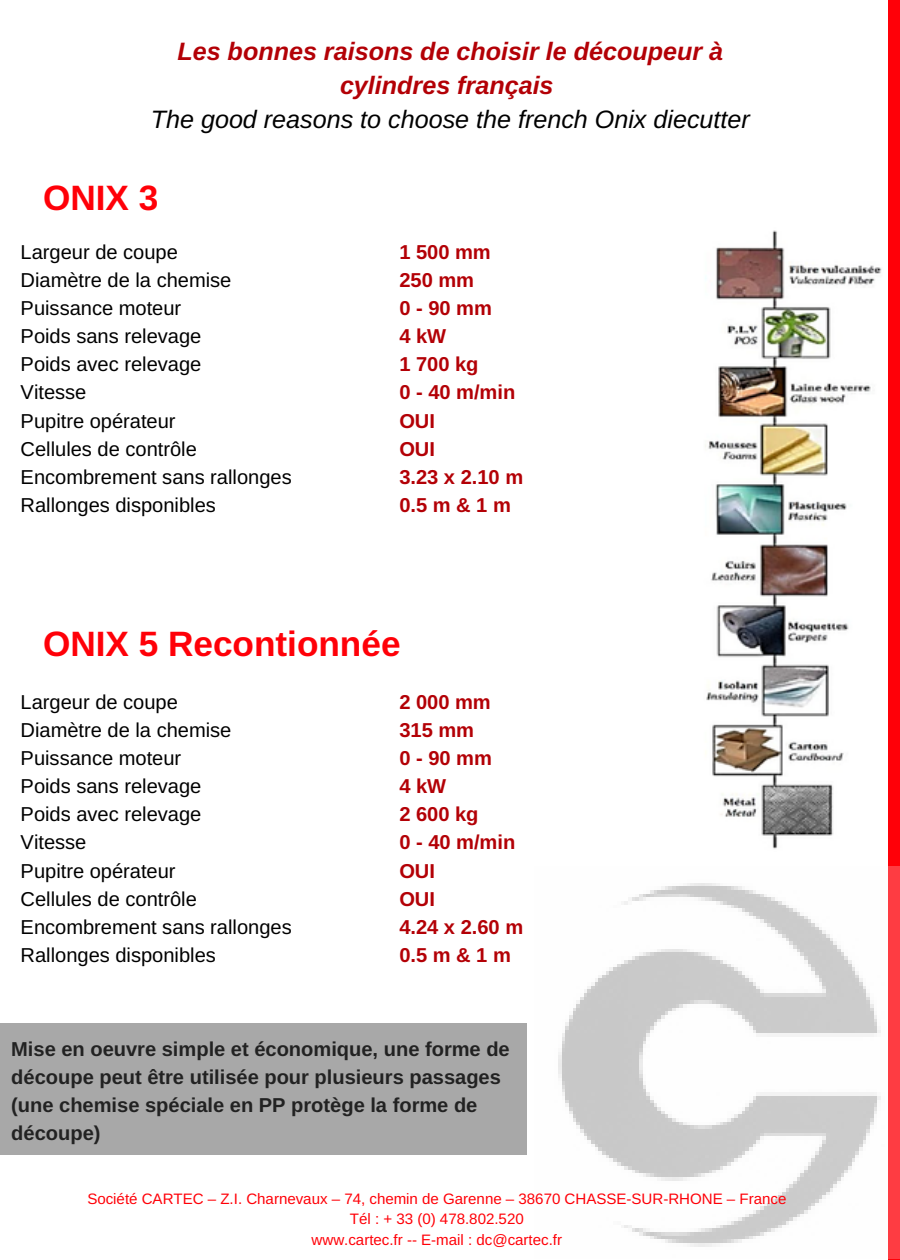
<style>
.page{position:relative;width:900px;height:1260px;background:#fff}
.page>*{position:absolute;margin:0;border:0;box-sizing:border-box;transform-origin:0 0}
.t1{font:700 35.25px "Arimo";color:#ff0008}
.t2{font:italic 700 25.25px/33.8px "Arimo";color:#b30006;text-align:center}
.t3{font:italic 25.25px "Arimo";color:#000}
.t4{font:20px/28px "Arimo";color:#000}
.t5{font:700 20px/28px "Arimo";color:#222}
.t6{font:700 20px/28px "Arimo";color:#b30006}
.t7{font:15px/20.5px "Arimo";color:#ff0008;text-align:center}
</style>
<div class="page">
<img style="left:705px;top:230px;width:177px;height:619px">
<div style="left:889px;top:0;width:11px;height:1260px;background:#ff0008"></div>
<img style="left:558px;top:866px;width:342px;height:392px">
<div style="left:0;top:1024px;width:527px;height:131px;background:#a8a8a8"></div>
<p class="t2" style="left:177px;top:34px;width:547px">Les bonnes raisons de choisir le découpeur à cylindres français</p>
<p class="t3" style="left:151px;top:105px;width:601px">The good reasons to choose the french Onix diecutter</p>
<h1 class="t1" style="left:43px;top:178px;width:117px">ONIX 3</h1>
<p class="t4" style="left:21px;top:238px;width:273px">Largeur de coupe<br>Diamètre de la chemise<br>Puissance moteur<br>Poids sans relevage<br>Poids avec relevage<br>Vitesse<br>Pupitre opérateur<br>Cellules de contrôle<br>Encombrement sans rallonges<br>Rallonges disponibles</p>
<p class="t6" style="left:399px;top:238px;width:125px">1 500 mm<br>250 mm<br>0-90mm<br>4 kW<br>1 700 kg<br>0 - 40 m/min<br>OUI<br>OUI<br>3.23 x 2.10 m<br>0.5m&amp;1m</p>
<h1 class="t1" style="left:43px;top:624px;width:359px">ONIX 5 Recontionnée</h1>
<p class="t4" style="left:21px;top:688px;width:273px">Largeur de coupe<br>Diamètre de la chemise<br>Puissance moteur<br>Poids sans relevage<br>Poids avec relevage<br>Vitesse<br>Pupitre opérateur<br>Cellules de contrôle<br>Encombrement sans rallonges<br>Rallonges disponibles</p>
<p class="t6" style="left:399px;top:688px;width:125px">2 000 mm<br>315 mm<br>0-90mm<br>4 kW<br>2 600 kg<br>0 - 40 m/min<br>OUI<br>OUI<br>4.24 x 2.60 m<br>0.5m&amp;1m</p>
<p class="t5" style="left:11px;top:1035px;width:500px">Mise en oeuvre simple et économique, une forme de découpe peut être utilisée pour plusieurs passages (une chemise spéciale en PP protège la forme de découpe)</p>
<p class="t7" style="left:87px;top:1188px;width:701px">Société CARTEC – Z.I. Charnevaux – 74, chemin de Garenne – 38670 CHASSE-SUR-RHONE – France<br>Tél : + 33 (0) 478.802.520<br>www.cartec.fr -- E-mail : dc@cartec.fr</p>
</div>
